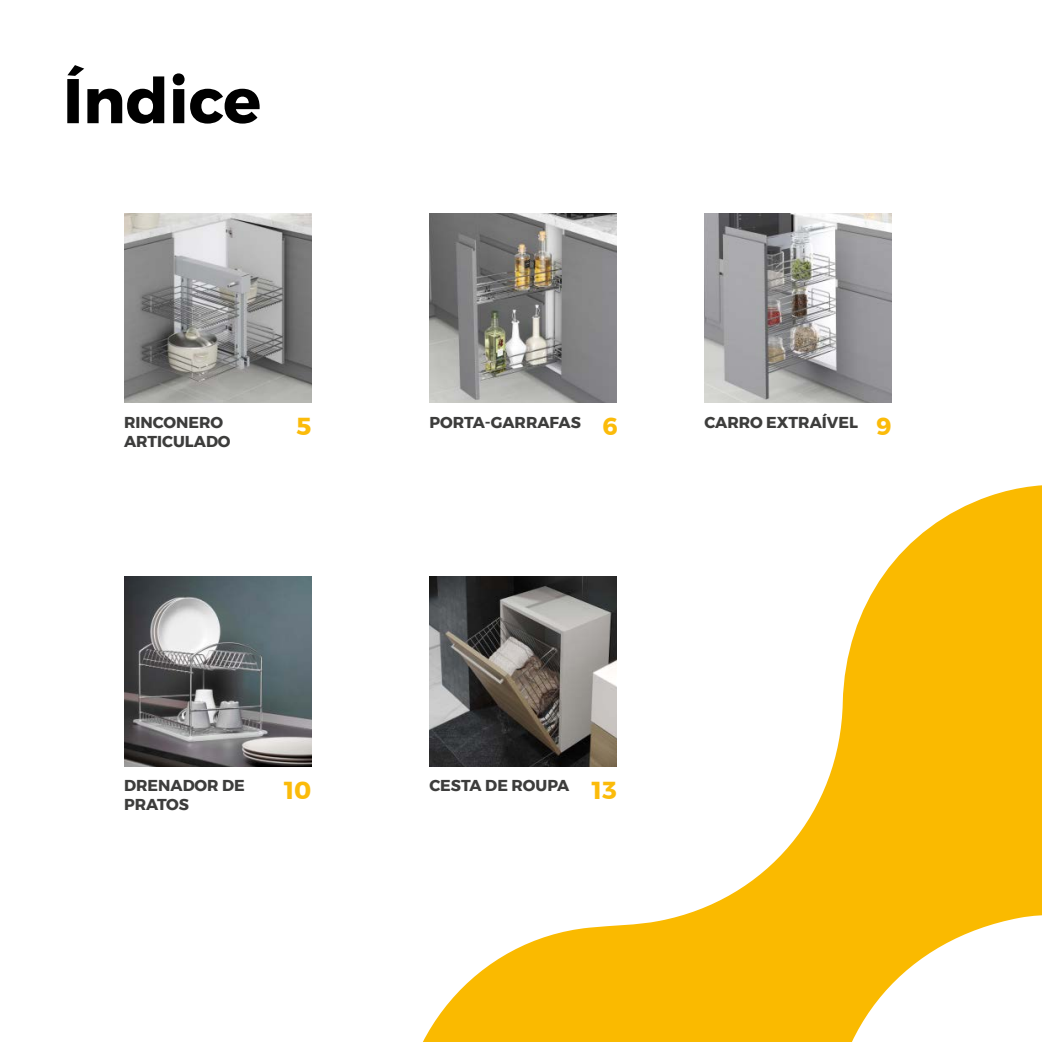
<style>
.page{position:relative;width:1042px;height:1042px;background:#fff}
.page>*{position:absolute;margin:0;border:0;box-sizing:border-box;transform-origin:0 0}
.t1{font:700 63px "Montserrat";color:#000}
.t2{font:700 24.5px "Montserrat";color:#fbbb0a}
.t3{font:700 15.75px "Montserrat";color:#3d3d3c}
</style>
<div class="page">
<img style="left:124px;top:213px;width:187px;height:190px">
<img style="left:124px;top:576px;width:187px;height:190px">
<img style="left:429px;top:213px;width:188px;height:190px">
<img style="left:704px;top:213px;width:188px;height:190px">
<svg style="left:423px;top:485px;width:619px;height:557px"></svg>
<p class="t1" style="left:63px;top:50px;width:200px">Índice</p>
<p class="t3" style="left:124px;top:410px;width:101px">RINCONERO</p>
<p class="t3" style="left:124px;top:429px;width:108px">ARTICULADO</p>
<p class="t2" style="left:296px;top:407px;width:17px">5</p>
<p class="t3" style="left:704px;top:410px;width:155px">CARRO EXTRAÍVEL</p>
<p class="t3" style="left:429px;top:410px;width:153px">PORTA-GARRAFAS</p>
<p class="t2" style="left:603px;top:407px;width:17px">6</p>
<p class="t2" style="left:876px;top:407px;width:17px">9</p>
<p class="t3" style="left:124px;top:773px;width:122px">DRENADOR DE</p>
<p class="t3" style="left:124px;top:792px;width:67px">PRATOS</p>
<p class="t2" style="left:284px;top:770px;width:29px">10</p>
<p class="t3" style="left:429px;top:773px;width:141px">CESTA DE ROUPA</p>
<p class="t2" style="left:592px;top:770px;width:26px">13</p>
</div>
